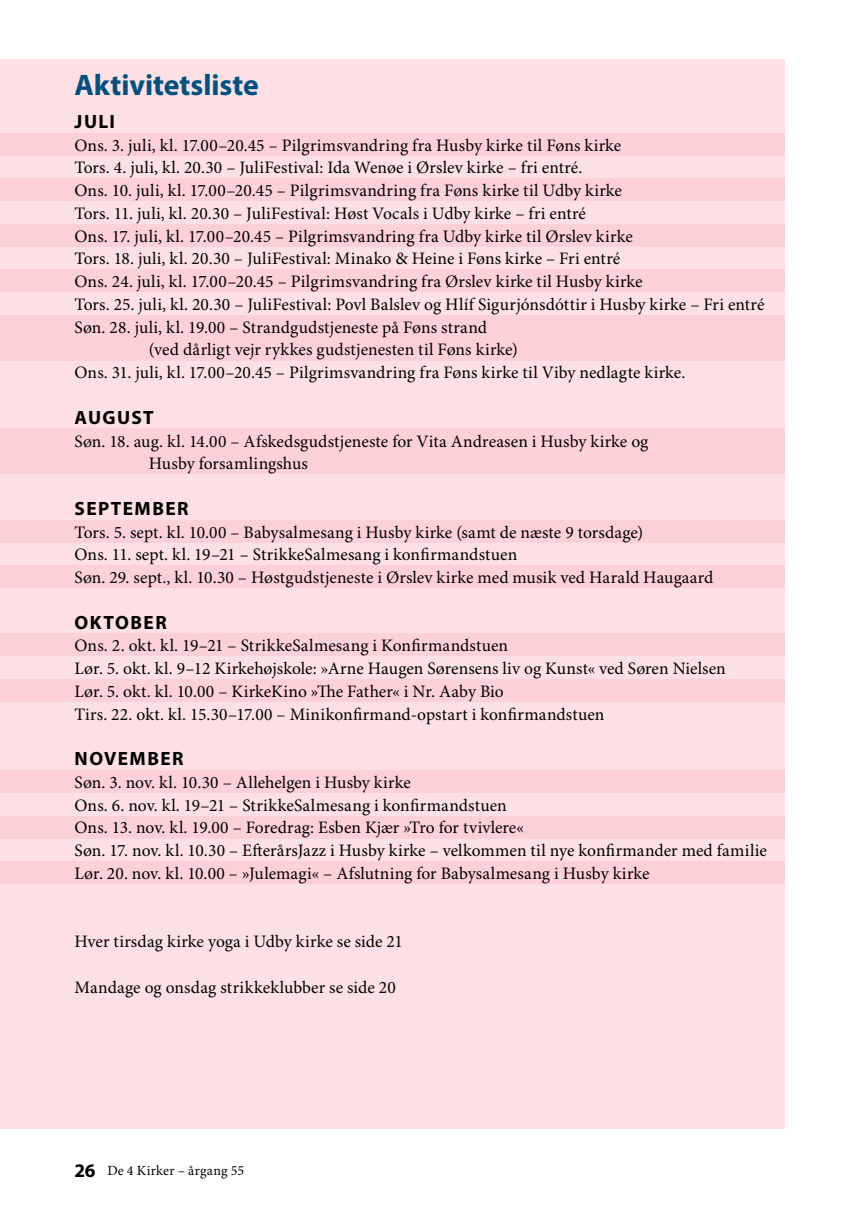
<style>
.page{position:relative;width:844px;height:1216px;background:#fff}
.page>*{position:absolute;margin:0;border:0;box-sizing:border-box;transform-origin:0 0}
.t1{font:700 29.75px "Myriad Pro";letter-spacing:-.005em;color:#00517d}
.t2{font:700 19.25px "Myriad Pro";letter-spacing:.075em;color:#000}
.t3{font:17.5px/22.8px "Minion Pro";letter-spacing:.005em;color:#000}
.t4{font:14px "Minion Pro";letter-spacing:.01em;color:#000}
.s1{font-family:"Myriad Pro";font-weight:700;font-size:19.25px}
</style>
<div class="page">
<div style="left:0;top:60px;width:784px;height:1069px;background:#fce0e3"></div>
<div style="left:0;top:133px;width:784px;height:22px;background:#fbd0d6"></div>
<div style="left:0;top:178px;width:784px;height:23px;background:#fbd0d6"></div>
<div style="left:0;top:224px;width:784px;height:22px;background:#fbd0d6"></div>
<div style="left:0;top:269px;width:784px;height:23px;background:#fbd0d6"></div>
<div style="left:0;top:315px;width:784px;height:45px;background:#fbd0d6"></div>
<div style="left:0;top:519px;width:784px;height:23px;background:#fbd0d6"></div>
<div style="left:0;top:565px;width:784px;height:23px;background:#fbd0d6"></div>
<div style="left:0;top:633px;width:784px;height:23px;background:#fbd0d6"></div>
<div style="left:0;top:679px;width:784px;height:22px;background:#fbd0d6"></div>
<div style="left:0;top:770px;width:784px;height:22px;background:#fbd0d6"></div>
<div style="left:0;top:815px;width:784px;height:23px;background:#fbd0d6"></div>
<div style="left:0;top:861px;width:784px;height:22px;background:#fbd0d6"></div>
<div style="left:0;top:428px;width:784px;height:46px;background:#fbd0d6"></div>
<h1 class="t1" style="left:74px;top:65px;width:186px">Aktivitetsliste</h1>
<p class="t2" style="left:75px;top:109px;width:42px">JULI</p>
<p class="t3" style="left:74px;top:134px;width:548px">Ons. 3. juli, kl. 17.00–20.45 – Pilgrimsvandring fra Husby kirke til Føns kirke</p>
<p class="t3" style="left:74px;top:157px;width:509px">Tors. 4. juli, kl. 20.30 – JuliFestival: Ida Wenøe i Ørslev kirke – fri entré.</p>
<p class="t3" style="left:74px;top:180px;width:549px">Ons. 10. juli, kl. 17.00–20.45 – Pilgrimsvandring fra Føns kirke til Udby kirke</p>
<p class="t3" style="left:74px;top:203px;width:513px">Tors. 11. juli, kl. 20.30 – JuliFestival: Høst Vocals i Udby kirke – fri entré</p>
<p class="t3" style="left:74px;top:225px;width:559px">Ons. 17. juli, kl. 17.00–20.45 – Pilgrimsvandring fra Udby kirke til Ørslev kirke</p>
<p class="t3" style="left:74px;top:248px;width:547px">Tors. 18. juli, kl. 20.30 – JuliFestival: Minako &amp; Heine i Føns kirke – Fri entré</p>
<p class="t3" style="left:74px;top:271px;width:569px">Ons. 24. juli, kl. 17.00–20.45 – Pilgrimsvandring fra Ørslev kirke til Husby kirke</p>
<p class="t3" style="left:74px;top:294px;width:691px">Tors. 25. juli, kl. 20.30 – JuliFestival: Povl Balslev og Hlíf Sigurjónsdóttir i Husby kirke – Fri entré</p>
<p class="t3" style="left:74px;top:316px;width:414px">Søn. 28. juli, kl. 19.00 – Strandgudstjeneste på Føns strand</p>
<p class="t3" style="left:149px;top:339px;width:370px">(ved dårligt vejr rykkes gudstjenesten til Føns kirke)</p>
<p class="t3" style="left:74px;top:362px;width:612px">Ons. 31. juli, kl. 17.00–20.45 – Pilgrimsvandring fra Føns kirke til Viby nedlagte kirke.</p>
<p class="t2" style="left:75px;top:404px;width:81px">AUGUST</p>
<p class="t3" style="left:149px;top:430px;width:501px;text-indent:-74px">Søn. 18. aug. kl. 14.00 – Afskedsgudstjeneste for Vita Andreasen i Husby kirke og<br>Husby forsamlingshus</p>
<p class="t2" style="left:75px;top:495px;width:115px">SEPTEMBER</p>
<p class="t3" style="left:74px;top:521px;width:640px">Tors. 5. sept. kl. 10.00 – Babysalmesang i Husby kirke (samt de næste 9 torsdage)<br>Ons. 11. sept. kl. 19–21 – StrikkeSalmesang i konfirmandstuen<br>Søn. 29. sept., kl. 10.30 – Høstgudstjeneste i Ørslev kirke med musik ved Harald Haugaard</p>
<p class="t2" style="left:75px;top:609px;width:94px">OKTOBER</p>
<p class="t3" style="left:74px;top:635px;width:652px">Ons. 2. okt. kl. 19–21 – StrikkeSalmesang i Konfirmandstuen<br>Lør. 5. okt. kl. 9–12 Kirkehøjskole: »Arne Haugen Sørensens liv og Kunst« ved Søren Nielsen Lør. 5. okt. kl. 10.00 – KirkeKino »The Father« i Nr. Aaby Bio<br>Tirs. 22. okt. kl. 15.30–17.00 – Minikonfirmand-opstart i konfirmandstuen</p>
<p class="t2" style="left:75px;top:746px;width:110px">NOVEMBER</p>
<p class="t3" style="left:74px;top:771px;width:693px">Søn. 3. nov. kl. 10.30 – Allehelgen i Husby kirke<br>Ons. 6. nov. kl. 19–21 – StrikkeSalmesang i konfirmandstuen<br>Ons. 13. nov. kl. 19.00 – Foredrag: Esben Kjær »Tro for tvivlere«<br>Søn. 17. nov. kl. 10.30 – EfterårsJazz i Husby kirke – velkommen til nye konfirmander med familie Lør. 20. nov. kl. 10.00 – »Julemagi« – Afslutning for Babysalmesang i Husby kirke</p>
<p class="t3" style="left:74px;top:931px;width:330px">Hver tirsdag kirke yoga i Udby kirke se side 21</p>
<p class="t3" style="left:74px;top:976px;width:323px">Mandage og onsdag strikkeklubber se side 20</p>
<p class="t4" style="left:74px;top:1161px;width:171px"><span class="s1">26</span> De 4 Kirker – årgang 55</p>
</div>
